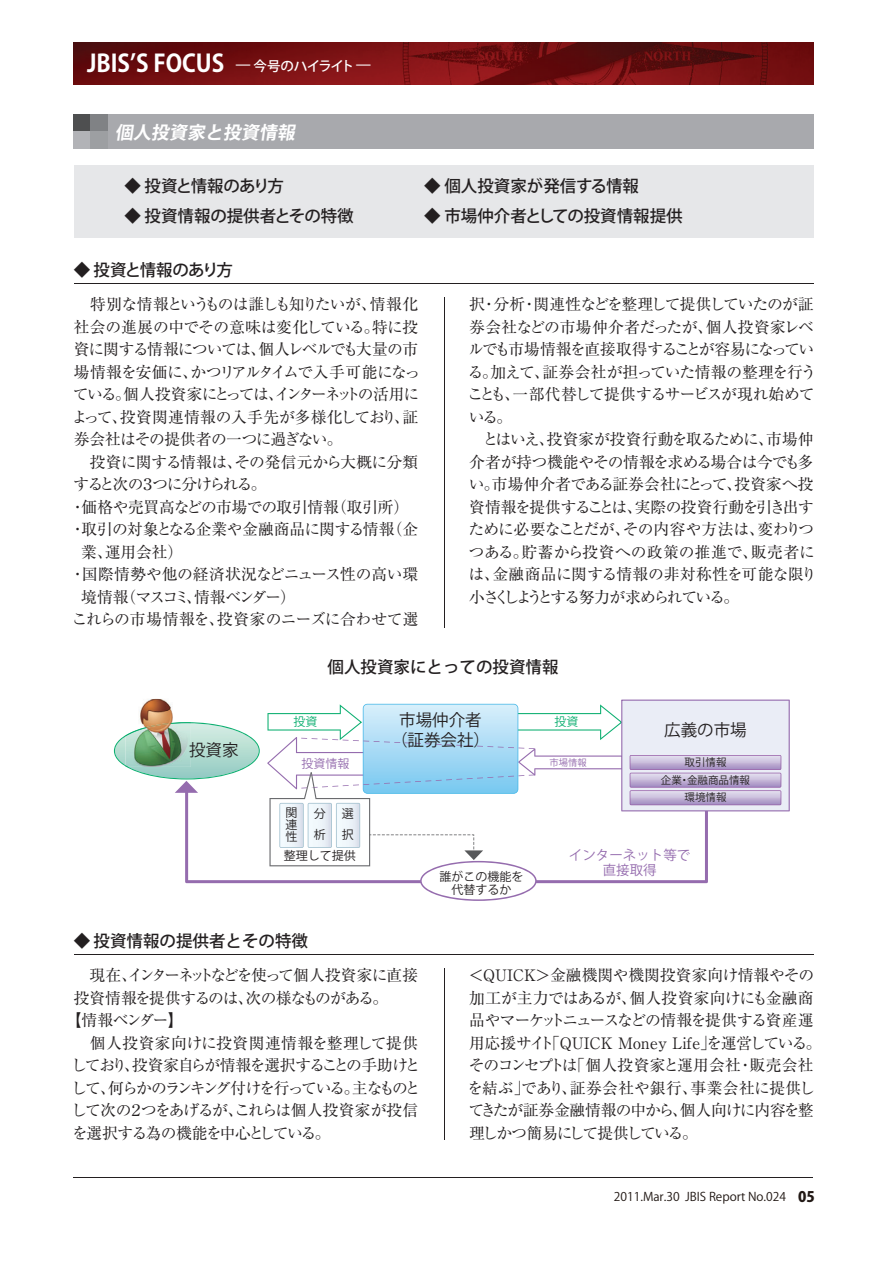
<style>
.page{position:relative;width:893px;height:1263px;background:#fff}
.page>*{position:absolute;margin:0;border:0;box-sizing:border-box;transform-origin:0 0}
.t1{font:24px "Koz Go Pro Bold 90 pv RKSJ H";color:#fff;scale:.95 1}
.t2{font:italic 17.85px "Koz Go Pro Bold 90 pv RKSJ H";color:#fff}
.t3{font:16.5px "Koz Go Pro Medium 90 pv RKSJ H";color:#231f20}
.t4{font:16.5px "Koz Go Pro Medium 90 pv RKSJ H";letter-spacing:-.075em;color:#231f20}
.t5{font:16.5px/19.5px "Koz Go Pro Regular 90 pv RKSJ H";color:#231f20;text-align:center}
.t6{font:15.75px/22.5px "Ryumin Pro Regular 90 pv RKSJ H";letter-spacing:-.04em;color:#231f20}
.t7{font:15.75px "Ryumin Pro Regular 90 pv RKSJ H";letter-spacing:-.12em;color:#231f20}
.t8{font:15.75px "Ryumin Pro Regular 90 pv RKSJ H";letter-spacing:-.07em;color:#231f20}
.t9{font:15.75px "Ryumin Pro Regular 90 pv RKSJ H";letter-spacing:-.015em;color:#231f20}
.t10{font:15.75px "Ryumin Pro Regular 90 pv RKSJ H";letter-spacing:-.095em;color:#231f20}
.t11{font:15.75px "Ryumin Pro Regular 90 pv RKSJ H";letter-spacing:-.09em;color:#231f20}
.t12{font:15.75px "Ryumin Pro Regular 90 pv RKSJ H";letter-spacing:-.085em;color:#231f20}
.t13{font:15.75px "Ryumin Pro Regular 90 pv RKSJ H";letter-spacing:-.08em;color:#231f20}
.t14{font:15.75px "Ryumin Pro Regular 90 pv RKSJ H";color:#231f20}
.t15{font:15.75px "Ryumin Pro Regular 90 pv RKSJ H";letter-spacing:.03em;color:#231f20}
.t16{font:15.75px "Ryumin Pro Regular 90 pv RKSJ H";letter-spacing:-.1em;color:#231f20}
.t17{font:15.75px "Ryumin Pro Regular 90 pv RKSJ H";letter-spacing:-.11em;color:#231f20}
.t18{font:15.75px "Ryumin Pro Regular 90 pv RKSJ H";letter-spacing:-.13em;color:#231f20}
.t19{font:13.5px/15px "Koz Go Pro Regular 90 pv RKSJ H";color:#956cae;text-align:center}
.t20{font:12px "Koz Go Pro Regular 90 pv RKSJ H";color:#211814}
.t21{font:12px/12px "Koz Go Pro Regular 90 pv RKSJ H";color:#231f20;text-align:justify}
.t22{font:12px "Koz Go Pro Regular 90 pv RKSJ H";color:#956cae}
.t23{font:12px "Koz Go Pro Regular 90 pv RKSJ H";color:#0daf71}
.t24{font:10.5px "Koz Go Pro Regular 90 pv RKSJ H";color:#231f20}
.t25{font:9.3px "Koz Go Pro Regular 90 pv RKSJ H";color:#956cae}
.s1{font-family:"Koz Go Pro Medium 90 pv RKSJ H";font-size:13.5px}
.s2{font-family:"Koz Go Pro Heavy 90 pv RKSJ H";font-size:14.4px}
</style>
<div class="page">
<hr style="left:73px;top:1177px;width:740px;height:1px;background:#231f20">
<img style="left:74px;top:42px;width:739px;height:43px">
<div style="left:74px;top:165px;width:740px;height:72px;background:#e6e7e9"></div>
<div style="left:74px;top:115px;width:740px;height:34px;background:#a8a9ad"></div>
<div style="left:74px;top:115px;width:17px;height:17px;background:#4e4f50"></div>
<div style="left:91px;top:115px;width:17px;height:17px;background:#808285"></div>
<div style="left:74px;top:132px;width:17px;height:17px;background:#b2b3b7"></div>
<div style="left:91px;top:132px;width:17px;height:17px;background:#9d9fa2"></div>
<hr style="left:444px;top:297px;width:1px;height:331px;background:#231f20">
<hr style="left:74px;top:283px;width:740px;height:1px;background:#231f20">
<hr style="left:444px;top:968px;width:1px;height:172px;background:#231f20">
<hr style="left:74px;top:954px;width:740px;height:1px;background:#231f20">
<img style="left:140px;top:699px;width:33px;height:23px">
<svg style="left:114px;top:722px;width:146px;height:71px"></svg>
<svg style="left:185px;top:786px;width:82px;height:97px"></svg>
<svg style="left:267px;top:700px;width:523px;height:201px"></svg>
<h1 class="t1" style="left:87px;top:54px;width:301px">JBISʼS FOCUS <span class="s1">̶ 今号のハイライト̶</span></h1>
<p class="t2" style="left:115px;top:125px;width:181px">個人投資家と投資情報</p>
<p class="t4" style="left:124px;top:179px;width:161px">◆ 投資と情報のあり方</p>
<p class="t3" style="left:124px;top:209px;width:231px">◆ 投資情報の提供者とその特徴</p>
<p class="t4" style="left:74px;top:263px;width:161px">◆ 投資と情報のあり方</p>
<p class="t3" style="left:424px;top:179px;width:216px">◆ 個人投資家が発信する情報</p>
<p class="t3" style="left:424px;top:209px;width:260px">◆ 市場仲介者としての投資情報提供</p>
<p class="t12" style="left:74px;top:299px;width:346px">　特別な情報というものは誰しも知りたいが、情報化</p>
<p class="t6" style="left:74px;top:318px;width:346px">社会の進展の中でその意味は変化している。特に投</p>
<p class="t13" style="left:74px;top:344px;width:346px">資に関する情報については、個人レベルでも大量の市</p>
<p class="t8" style="left:74px;top:366px;width:348px">場情報を安価に、かつリアルタイムで入手可能になっ</p>
<p class="t7" style="left:73px;top:389px;width:348px">ている。個人投資家にとっては、インターネットの活用に</p>
<p class="t14" style="left:72px;top:411px;width:348px">よって、投資関連情報の入手先が多様化しており、証</p>
<p class="t6" style="left:74px;top:430px;width:270px">券会社はその提供者の一つに過ぎない。</p>
<p class="t6" style="left:74px;top:453px;width:346px">　投資に関する情報は、その発信元から大概に分類</p>
<p class="t18" style="left:74px;top:479px;width:194px">すると次の３つに分けられる。</p>
<p class="t6" style="left:70px;top:498px;width:341px">・価格や売買高などの市場での取引情報（取引所）</p>
<p class="t6" style="left:70px;top:520px;width:350px">・取引の対象となる企業や金融商品に関する情報（企</p>
<p class="t6" style="left:81px;top:543px;width:104px">業、運用会社）</p>
<p class="t9" style="left:70px;top:569px;width:350px">・国際情勢や他の経済状況などニュース性の高い環</p>
<p class="t17" style="left:81px;top:591px;width:216px">境情報（マスコミ、情報ベンダー）</p>
<p class="t9" style="left:72px;top:614px;width:348px">これらの市場情報を、投資家のニーズに合わせて選</p>
<p class="t6" style="left:467px;top:295px;width:351px">択・分析・関連性などを整理して提供していたのが証券会社などの市場仲介者だったが、個人投資家レベルでも市場情報を直接取得することが容易になっている。加えて、証券会社が担っていた情報の整理を行うことも、一部代替して提供するサービスが現れ始めている。<br>　とはいえ、投資家が投資行動を取るために、市場仲介者が持つ機能やその情報を求める場合は今でも多い。市場仲介者である証券会社にとって、投資家へ投資情報を提供することは、実際の投資行動を引き出すために必要なことだが、その内容や方法は、変わりつつある。貯蓄から投資への政策の推進で、販売者には、金融商品に関する情報の非対称性を可能な限り小さくしようとする努力が求められている。</p>
<p class="t5" style="left:189px;top:743px;width:51px">投資家</p>
<p class="t3" style="left:328px;top:660px;width:232px">個人投資家にとっての投資情報</p>
<p class="t5" style="left:391px;top:713px;width:100px">市場仲介者（証券会社）</p>
<p class="t23" style="left:293px;top:717px;width:25px">投資</p>
<p class="t23" style="left:554px;top:717px;width:25px">投資</p>
<p class="t22" style="left:301px;top:759px;width:49px">投資情報</p>
<p class="t25" style="left:549px;top:759px;width:39px">市場情報</p>
<p class="t5" style="left:664px;top:723px;width:84px">広義の市場</p>
<p class="t24" style="left:684px;top:758px;width:43px">取引情報</p>
<p class="t24" style="left:661px;top:776px;width:91px">企業・金融商品情報</p>
<p class="t24" style="left:684px;top:794px;width:43px">環境情報</p>
<p class="t21" style="left:285px;top:808px;width:13px">関連性</p>
<p class="t21" style="left:314px;top:805px;width:13px;line-height:20.4px">分析</p>
<p class="t21" style="left:284px;top:805px;width:73px;line-height:20.9px;text-align:right">選<br>択<br>整理して提供</p>
<p class="t21" style="left:439px;top:871px;width:85px;line-height:13.5px;text-align:center">誰がこの機能を代替するか</p>
<p class="t19" style="left:569px;top:849px;width:123px">インターネット等で直接取得</p>
<p class="t3" style="left:74px;top:934px;width:236px">◆ 投資情報の提供者とその特徴</p>
<p class="t10" style="left:74px;top:970px;width:346px">　現在、インターネットなどを使って個人投資家に直接</p>
<p class="t8" style="left:74px;top:992px;width:316px">投資情報を提供するのは、次の様なものがある。</p>
<p class="t6" style="left:66px;top:1011px;width:119px">【情報ベンダー】</p>
<p class="t15" style="left:74px;top:1037px;width:346px">　個人投資家向けに投資関連情報を整理して提供</p>
<p class="t11" style="left:71px;top:1060px;width:351px">しており、投資家自らが情報を選択することの手助けと</p>
<p class="t7" style="left:71px;top:1082px;width:351px">して、何らかのランキング付けを行っている。主なものと</p>
<p class="t6" style="left:71px;top:1101px;width:348px">して次の２つをあげるが、これらは個人投資家が投信</p>
<p class="t16" style="left:72px;top:1127px;width:260px">を選択する為の機能を中心としている。</p>
<p class="t6" style="left:468px;top:966px;width:355px">＜QUICK＞金融機関や機関投資家向け情報やその加工が主力ではあるが、個人投資家向けにも金融商品やマーケットニュースなどの情報を提供する資産運用応援サイト「QUICK Mｏｎｅｙ Ｌｉｆｅ」を運営している。そのコンセプトは「個人投資家と運用会社・販売会社を結ぶ」であり、証券会社や銀行、事業会社に提供してきたが証券金融情報の中から、個人向けに内容を整理しかつ簡易にして提供している。</p>
<p class="t20" style="left:614px;top:1192px;width:202px">2011.Mar.30 JBIS Report No.024　<span class="s2">05</span></p>
</div>
